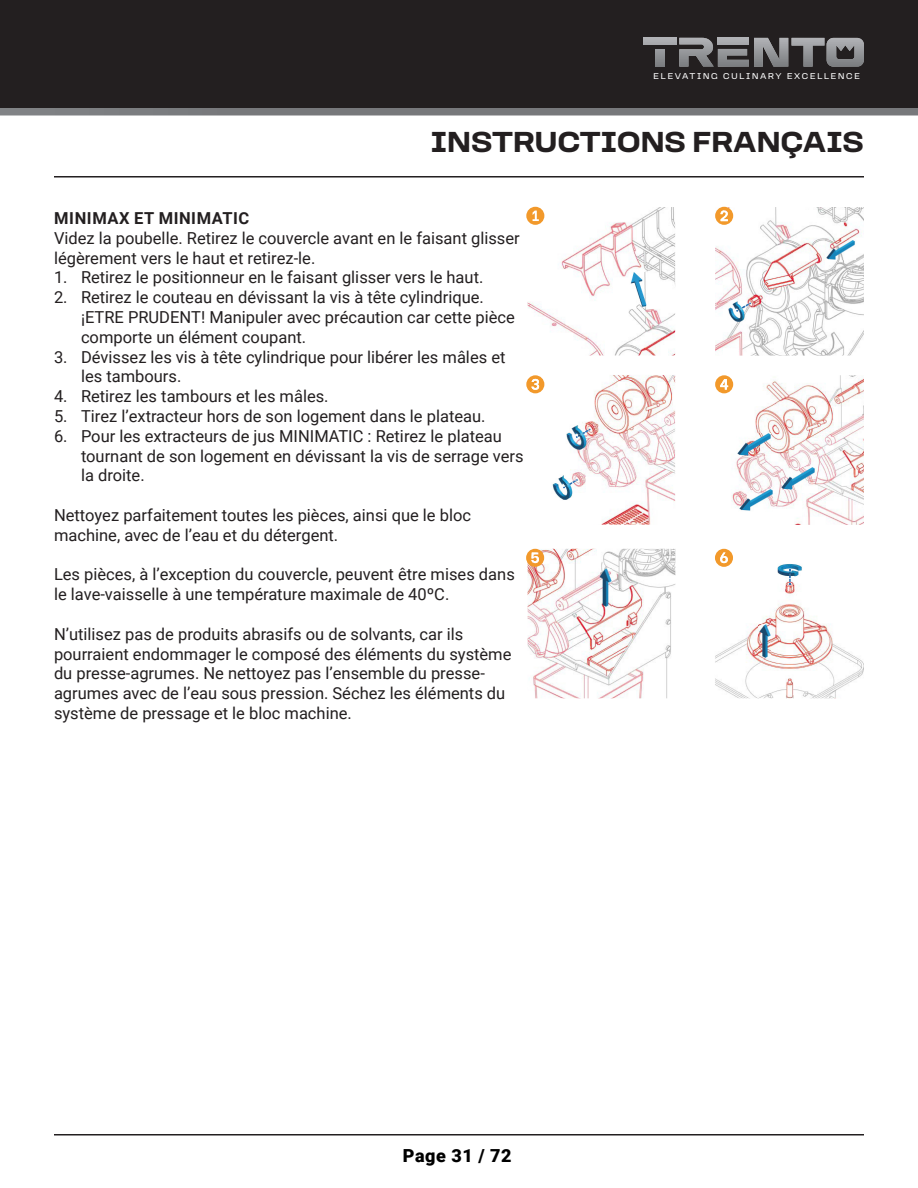
<style>
.page{position:relative;width:918px;height:1188px;background:#fff}
.page>*{position:absolute;margin:0;border:0;box-sizing:border-box;transform-origin:0 0}
.t1{font:700 30px "Loos Wide";color:#231f20}
.t2{font:900 18px "Roboto";letter-spacing:.03em;color:#000}
.t3{font:16.5px/19.8px "Roboto";color:#231f20}
.t4{font:700 16.5px "Roboto";letter-spacing:.035em;color:#231f20}
.t5{font:8.7px "Loos Wide";letter-spacing:.2em;color:#fff}
</style>
<div class="page">
<div style="left:0;top:0;width:918px;height:108px;background:#231f20"></div>
<div style="left:643px;top:38px;width:33px;height:6px;background:#acadb1"></div>
<svg style="left:655px;top:49px;width:9px;height:18px"></svg>
<svg style="left:679px;top:38px;width:185px;height:29px"></svg>
<div style="left:0;top:108px;width:918px;height:8px;background:#77787b"></div>
<hr style="left:54px;top:1134px;width:810px;height:2px;background:#231f20">
<hr style="left:54px;top:176px;width:810px;height:2px;background:#231f20">
<img style="left:528px;top:207px;width:147px;height:148px">
<img style="left:629px;top:272px;width:19px;height:36px">
<svg style="left:526px;top:207px;width:18px;height:18px"></svg>
<img style="left:715px;top:207px;width:149px;height:149px">
<img style="left:728px;top:301px;width:17px;height:21px">
<svg style="left:736px;top:302px;width:15px;height:10px"></svg>
<img style="left:826px;top:240px;width:29px;height:20px">
<svg style="left:715px;top:207px;width:18px;height:18px"></svg>
<svg style="left:526px;top:375px;width:18px;height:18px"></svg>
<img style="left:570px;top:375px;width:105px;height:150px">
<img style="left:552px;top:475px;width:21px;height:25px">
<svg style="left:563px;top:479px;width:15px;height:9px"></svg>
<img style="left:566px;top:424px;width:21px;height:26px">
<svg style="left:576px;top:429px;width:15px;height:9px"></svg>
<img style="left:723px;top:375px;width:141px;height:150px">
<img style="left:737px;top:433px;width:34px;height:23px">
<img style="left:739px;top:489px;width:34px;height:22px">
<img style="left:781px;top:467px;width:34px;height:23px">
<svg style="left:715px;top:375px;width:18px;height:18px"></svg>
<img style="left:528px;top:549px;width:147px;height:149px">
<svg style="left:526px;top:549px;width:18px;height:18px"></svg>
<img style="left:599px;top:569px;width:13px;height:38px">
<img style="left:715px;top:578px;width:149px;height:120px">
<img style="left:777px;top:564px;width:25px;height:13px">
<svg style="left:789px;top:569px;width:2px;height:15px"></svg>
<svg style="left:715px;top:549px;width:18px;height:18px"></svg>
<img style="left:759px;top:624px;width:12px;height:34px">
<p class="t5" style="left:654px;top:70px;width:208px">ELEVATING CULINARY EXCELLENCE</p>
<p class="t1" style="left:431px;top:120px;width:435px">INSTRUCTIONS FRANÇAIS</p>
<p class="t4" style="left:54px;top:207px;width:197px">MINIMAX ET MINIMATIC</p>
<p class="t3" style="left:54px;top:227px;width:467px">Videz la poubelle. Retirez le couvercle avant en le faisant glisser légèrement vers le haut et retirez-le.</p>
<p class="t3" style="left:54px;top:267px;width:431px">1. Retirez le positionneur en le faisant glisser vers le haut.</p>
<p class="t3" style="left:81px;top:287px;width:435px;text-indent:-27px">2. Retirez le couteau en dévissant la vis à tête cylindrique. ¡ETRE PRUDENT! Manipuler avec précaution car cette pièce comporte un élément coupant.</p>
<p class="t3" style="left:81px;top:346px;width:426px;text-indent:-27px">3. Dévissez les vis à tête cylindrique pour libérer les mâles et les tambours.</p>
<p class="t3" style="left:54px;top:386px;width:276px">4. Retirez les tambours et les mâles.</p>
<p class="t3" style="left:54px;top:406px;width:433px">5. Tirez l’extracteur hors de son logement dans le plateau.</p>
<p class="t3" style="left:81px;top:425px;width:444px;text-indent:-27px">6. Pour les extracteurs de jus MINIMATIC : Retirez le plateau tournant de son logement en dévissant la vis de serrage vers la droite.</p>
<p class="t3" style="left:54px;top:505px;width:419px">Nettoyez parfaitement toutes les pièces, ainsi que le bloc machine, avec de l’eau et du détergent.</p>
<p class="t3" style="left:54px;top:564px;width:462px">Les pièces, à l’exception du couvercle, peuvent être mises dans le lave-vaisselle à une température maximale de 40ºC.</p>
<p class="t3" style="left:54px;top:623px;width:459px">N’utilisez pas de produits abrasifs ou de solvants, car ils pourraient endommager le composé des éléments du système du presse-agrumes. Ne nettoyez pas l’ensemble du presse&shy;agrumes avec de l’eau sous pression. Séchez les éléments du système de pressage et le bloc machine.</p>
<p class="t2" style="left:403px;top:1143px;width:110px">Page 31 / 72</p>
</div>
